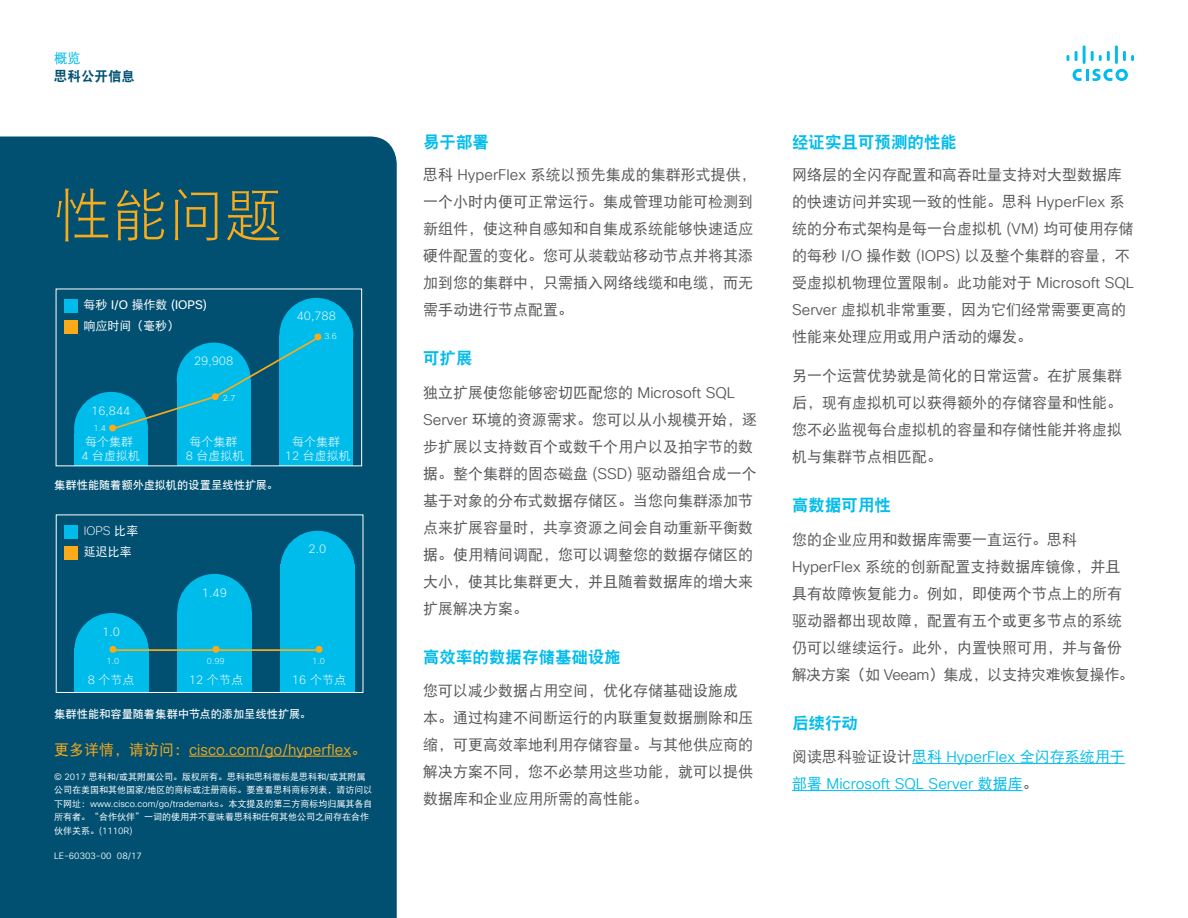
<style>
.page{position:relative;width:1188px;height:918px;background:#fff}
.page>*{position:absolute;margin:0;border:0;box-sizing:border-box;transform-origin:0 0}
.Subhead1_Orange{font:57px "DFP Hei W3";color:#faab1a}
.Subhead3_Blue{font:16.5px "DFP Hei W9";color:#01bcec}
.Body{font:15px/27px "DFP Hei W5";color:#57585a}
.Body-2{font:15px/27px "Cisco Sans TT Light";color:#01bcec}
.Body-3{font:15px "Cisco Sans TT Light";color:#faab1a}
.t1{font:13.5px "DFP Hei W9";color:#005073}
.t2{font:13.5px "DFP Hei W5";color:#01bcec}
.t3{font:12px/14.4px "DF Hei W3";color:#fff}
.t4{font:12px/20.9px "DF Hei W5";color:#fff}
.t5{font:200 12px "Cisco Sans";color:#fff}
.FigureCaption_White{font:11.25px "DFP Hei W7 GB EUC H";color:#fff}
.Footer_white{font:9px/13.5px "DFP Hei W5";color:#fff}
.Footer_white-2{font:9px "Cisco Sans TT Light";color:#fff}
.t6{font:200 8.55px "Cisco Sans";color:#fff}
.s1{font-family:"Cisco Sans"}
.s2{font-family:"Cisco Sans";font-weight:200}
.s3{font-family:"DFP Hei W5"}
.s4{font-family:"Cisco Sans TT Light"}
.s5{font-family:"DFP Hei W5";color:#57585a}
</style>
<div class="page">
<svg style="left:1073px;top:69px;width:55px;height:12px"></svg>
<svg style="left:1067px;top:55px;width:2px;height:6px"></svg>
<svg style="left:1075px;top:51px;width:3px;height:10px"></svg>
<hr style="left:1083px;top:45px;width:3px;height:19px;background:#01bcec">
<svg style="left:1091px;top:51px;width:19px;height:10px"></svg>
<hr style="left:1115px;top:45px;width:3px;height:19px;background:#01bcec">
<svg style="left:1123px;top:51px;width:11px;height:10px"></svg>
<hr style="left:912px;top:763px;width:213px;height:1px;background:#01bcec">
<hr style="left:792px;top:790px;width:231px;height:1px;background:#01bcec">
<div style="left:0;top:136px;width:397px;height:782px;background:#015072"></div>
<hr style="left:189px;top:756px;width:162px;height:1px;background:#faab1a">
<div style="left:74px;top:392px;width:74px;height:74px;background:#00bceb;border-radius:50%"></div>
<div style="left:279px;top:298px;width:74px;height:74px;background:#00bceb;border-radius:50%"></div>
<div style="left:74px;top:433px;width:74px;height:32px;background:#00bceb"></div>
<div style="left:177px;top:380px;width:74px;height:85px;background:#00bceb"></div>
<div style="left:279px;top:335px;width:74px;height:130px;background:#00bceb"></div>
<svg style="left:109px;top:333px;width:212px;height:98px"></svg>
<div style="left:65px;top:299px;width:13px;height:14px;background:#00bceb"></div>
<div style="left:65px;top:320px;width:13px;height:14px;background:#fbab18"></div>
<div style="left:74px;top:613px;width:75px;height:74px;background:#00bceb;border-radius:50%"></div>
<div style="left:280px;top:531px;width:75px;height:74px;background:#00bceb;border-radius:50%"></div>
<div style="left:177px;top:574px;width:75px;height:74px;background:#00bceb;border-radius:50%"></div>
<div style="left:74px;top:648px;width:75px;height:44px;background:#00bceb"></div>
<div style="left:177px;top:611px;width:75px;height:81px;background:#00bceb"></div>
<div style="left:280px;top:565px;width:75px;height:127px;background:#00bceb"></div>
<hr style="left:113px;top:649px;width:206px;height:2px;background:#fbab18">
<svg style="left:110px;top:646px;width:6px;height:7px"></svg>
<svg style="left:213px;top:646px;width:6px;height:7px"></svg>
<svg style="left:316px;top:646px;width:6px;height:7px"></svg>
<div style="left:65px;top:525px;width:13px;height:14px;background:#00bceb"></div>
<div style="left:65px;top:546px;width:13px;height:14px;background:#fbab18"></div>
<div style="left:56px;top:514px;width:307px;height:179px;border:1px solid #fff"></div>
<p class="t2" style="left:54px;top:51px;width:28px">概览</p>
<p class="t1" style="left:54px;top:69px;width:82px">思科公开信息</p>
<p class="Subhead1_Orange" style="left:54px;top:184px;width:229px">性能问题</p>
<p class="t4" style="left:83px;top:295px;width:125px">每秒 <span class="s1">I/O</span> 操作数 <span class="s1">(IOPS)</span>响应时间（毫秒）</p>
<p class="t5" style="left:194px;top:353px;width:41px">29,908</p>
<p class="t5" style="left:91px;top:403px;width:41px">16,844</p>
<p class="t6" style="left:93px;top:423px;width:14px">1.4</p>
<p class="t6" style="left:223px;top:393px;width:14px">2.7</p>
<p class="t5" style="left:297px;top:309px;width:41px">40,788</p>
<p class="t6" style="left:324px;top:330px;width:14px">3.6</p>
<p class="t3" style="left:82px;top:434px;width:60px">每个集群<br><span class="s2">4</span> 台虚拟机</p>
<p class="t3" style="left:186px;top:434px;width:60px">每个集群<br><span class="s2">8</span> 台虚拟机</p>
<p class="t3" style="left:285px;top:434px;width:67px;text-align:center">每个集群<br><span class="s2">12</span> 台虚拟机</p>
<p class="FigureCaption_White" style="left:54px;top:480px;width:225px">集群性能随着额外虚拟机的设置呈线性扩展。</p>
<p class="t4" style="left:84px;top:521px;width:56px"><span class="s2">IOPS</span> 比率延迟比率</p>
<p class="t5" style="left:102px;top:624px;width:19px">1.0</p>
<p class="t5" style="left:202px;top:585px;width:27px">1.49</p>
<p class="t5" style="left:309px;top:542px;width:19px">2.0</p>
<p class="t6" style="left:107px;top:655px;width:14px">1.0</p>
<p class="t6" style="left:207px;top:655px;width:19px">0.99</p>
<p class="t6" style="left:312px;top:655px;width:14px">1.0</p>
<p class="t3" style="left:88px;top:673px;width:48px"><span class="s2">8</span> 个节点</p>
<p class="t3" style="left:189px;top:673px;width:56px"><span class="s2">12</span> 个节点</p>
<p class="t3" style="left:292px;top:673px;width:56px"><span class="s2">16</span> 个节点</p>
<p class="FigureCaption_White" style="left:54px;top:708px;width:259px">集群性能和容量随着集群中节点的添加呈线性扩展。</p>
<p class="Body-3" style="left:54px;top:740px;width:314px"><span class="s3">更多详情，请访问：</span>cisco.com/go/hyperflex<span class="s3">。</span></p>
<p class="Footer_white" style="left:54px;top:770px;width:320px"><span class="s4">© 2017</span> 思科和<span class="s4">/</span>或其附属公司。版权所有。思科和思科徽标是思科和<span class="s4">/</span>或其附属公司在美国和其他国家<span class="s4">/</span>地区的商标或注册商标。要查看思科商标列表，请访问以下网址：<span class="s4">www.cisco.com/go/trademarks</span>。本文提及的第三方商标均归属其各自所有者。“合作伙伴”一词的使用并不意味着思科和任何其他公司之间存在合作伙伴关系。<span class="s4">(1110R)</span></p>
<p class="Footer_white-2" style="left:54px;top:850px;width:89px">LE-60303-00 08/17</p>
<p class="Subhead3_Blue" style="left:423px;top:134px;width:67px">易于部署</p>
<p class="Body" style="left:423px;top:161px;width:334px">思科 <span class="s4">HyperFlex</span> 系统以预先集成的集群形式提供，一个小时内便可正常运行。集成管理功能可检测到新组件，使这种自感知和自集成系统能够快速适应硬件配置的变化。您可从装载站移动节点并将其添加到您的集群中，只需插入网络线缆和电缆，而无需手动进行节点配置。</p>
<p class="Subhead3_Blue" style="left:423px;top:350px;width:51px">可扩展</p>
<p class="Body" style="left:423px;top:378px;width:336px">独立扩展使您能够密切匹配您的 <span class="s4">Microsoft SQL<br>Server</span> 环境的资源需求。您可以从小规模开始，逐步扩展以支持数百个或数千个用户以及拍字节的数据。整个集群的固态磁盘 <span class="s4">(SSD)</span> 驱动器组合成一个基于对象的分布式数据存储区。当您向集群添加节点来扩展容量时，共享资源之间会自动重新平衡数据。使用精间调配，您可以调整您的数据存储区的大小，使其比集群更大，并且随着数据库的增大来扩展解决方案。</p>
<p class="Subhead3_Blue" style="left:423px;top:648px;width:199px">高效率的数据存储基础设施</p>
<p class="Body" style="left:423px;top:677px;width:331px">您可以减少数据占用空间，优化存储基础设施成本。通过构建不间断运行的内联重复数据删除和压缩，可更高效率地利用存储容量。与其他供应商的解决方案不同，您不必禁用这些功能，就可以提供数据库和企业应用所需的高性能。</p>
<p class="Subhead3_Blue" style="left:792px;top:134px;width:166px">经证实且可预测的性能</p>
<p class="Body" style="left:792px;top:161px;width:344px">网络层的全闪存配置和高吞吐量支持对大型数据库的快速访问并实现一致的性能。思科 <span class="s4">HyperFlex</span> 系统的分布式架构是每一台虚拟机 <span class="s4">(VM)</span> 均可使用存储的每秒 <span class="s4">I/O</span> 操作数 <span class="s4">(IOPS)</span> 以及整个集群的容量，不受虚拟机物理位置限制。此功能对于 <span class="s4">Microsoft SQL<br>Server</span> 虚拟机非常重要，因为它们经常需要更高的性能来处理应用或用户活动的爆发。</p>
<p class="Body" style="left:792px;top:362px;width:331px;text-align:justify">另一个运营优势就是简化的日常运营。在扩展集群后，现有虚拟机可以获得额外的存储容量和性能。您不必监视每台虚拟机的容量和存储性能并将虚拟机与集群节点相匹配。</p>
<p class="Subhead3_Blue" style="left:792px;top:497px;width:100px">高数据可用性</p>
<p class="Body" style="left:792px;top:525px;width:343px">您的企业应用和数据库需要一直运行。思科<br><span class="s4">HyperFlex</span> 系统的创新配置支持数据库镜像，并且具有故障恢复能力。例如，即使两个节点上的所有驱动器都出现故障，配置有五个或更多节点的系统仍可以继续运行。此外，内置快照可用，并与备份解决方案（如 <span class="s4">Veeam</span>）集成，以支持灾难恢复操作。</p>
<p class="Subhead3_Blue" style="left:792px;top:714px;width:67px">后续行动</p>
<p class="Body-2" style="left:792px;top:744px;width:334px"><span class="s5">阅读思科验证设计</span><span class="s3">思科</span> HyperFlex <span class="s3">全闪存系统用于部署</span> Microsoft SQL Server <span class="s3">数据库</span><span class="s5">。</span></p>
</div>
